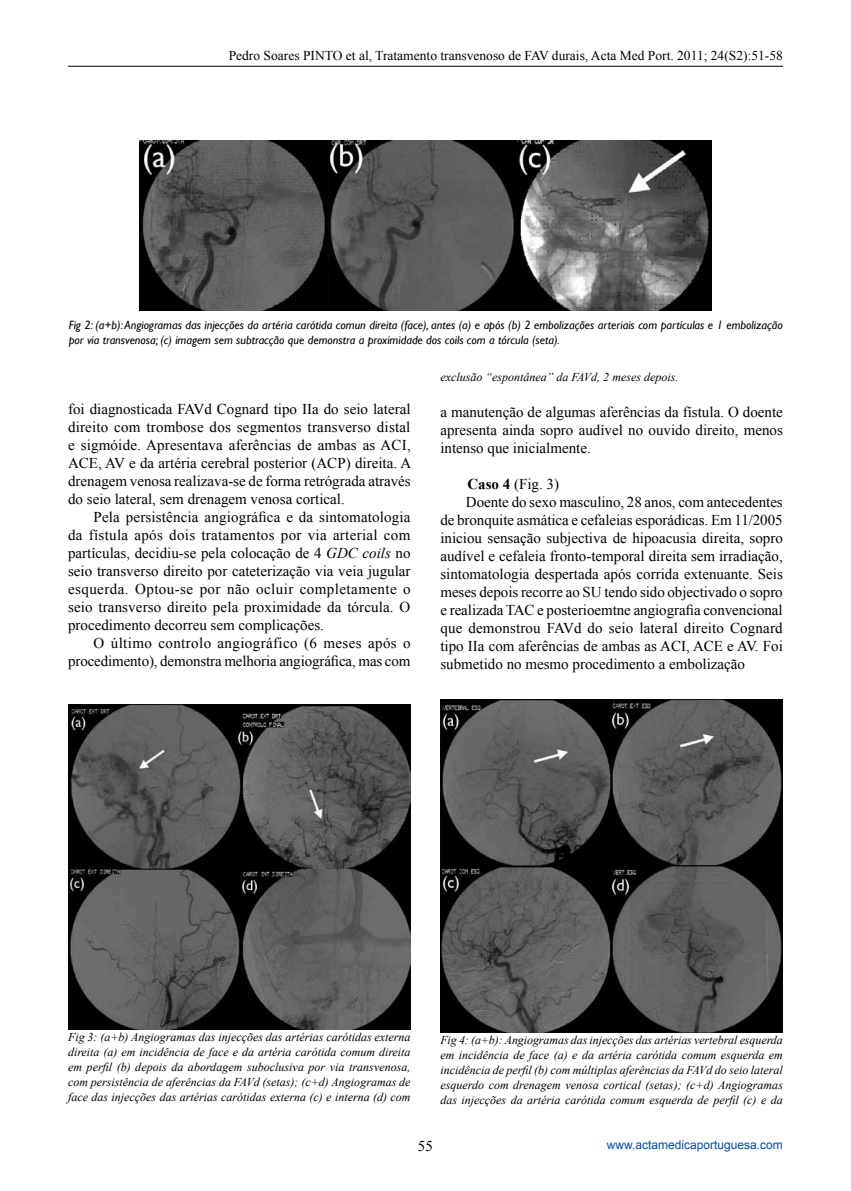
<style>
.page{position:relative;width:851px;height:1191px;background:#fff}
.page>*{position:absolute;margin:0;border:0;box-sizing:border-box;transform-origin:0 0}
.t1{font:15px/18px "Times New Roman";color:#000;text-align:justify}
.t2{font:13.5px "Times New Roman";color:#000}
.t3{font:italic 12px/15px "Times New Roman";color:#000;text-align:justify}
.t4{font:italic 12px/15px "Gill Sans";color:#000}
.t5{font:12px "Arial";color:#034ea2}
.s1{font-style:italic}
.s2{font-weight:700}
</style>
<div class="page">
<img style="left:140px;top:140px;width:571px;height:171px">
<img style="left:68px;top:705px;width:342px;height:325px">
<img style="left:440px;top:699px;width:342px;height:333px">
<hr style="left:68px;top:66px;width:714px;height:1px;background:#000">
<p class="t2" style="left:229px;top:47px;width:555px">Pedro Soares PINTO et al, Tratamento transvenoso de FAV durais, Acta Med Port. 2011; 24(S2):51-58</p>
<p class="t4" style="left:69px;top:317px;width:715px">Fig 2: (a+b): Angiogramas das injecções da artéria carótida comun direita (face), antes (a) e após (b) 2 embolizações arteriais com partículas e 1 embolização por via transvenosa; (c) imagem sem subtracção que demonstra a proximidade dos coils com a tórcula (seta).</p>
<p class="t1" style="left:68px;top:399px;width:345px">foi diagnosticada FAVd Cognard tipo IIa do seio lateral direito com trombose dos segmentos transverso distal e sigmóide. Apresentava aferências de ambas as ACI, ACE, AV e da artéria cerebral posterior (ACP) direita. A drenagem venosa realizava-se de forma retrógrada através do seio lateral, sem drenagem venosa cortical.</p>
<p class="t1" style="left:68px;top:507px;width:344px;text-indent:26px">Pela persistência angiográfica e da sintomatologia da fístula após dois tratamentos por via arterial com partículas, decidiu-se pela colocação de 4 <span class="s1">GDC coils</span> no seio transverso direito por cateterização via veia jugular esquerda. Optou-se por não ocluir completamente o seio transverso direito pela proximidade da tórcula. O procedimento decorreu sem complicações.</p>
<p class="t1" style="left:68px;top:633px;width:344px;text-align:right">O último controlo angiográfico (6 meses após o procedimento), demonstra melhoria angiográfica, mas com</p>
<p class="t3" style="left:440px;top:369px;width:239px">exclusão “espontânea” da FAVd, 2 meses depois.</p>
<p class="t1" style="left:440px;top:402px;width:344px">a manutenção de algumas aferências da fístula. O doente apresenta ainda sopro audível no ouvido direito, menos intenso que inicialmente.</p>
<p class="t1" style="left:467px;top:474px;width:93px"><span class="s2">Caso 4</span> (Fig. 3)</p>
<p class="t1" style="left:466px;top:492px;width:318px">Doente do sexo masculino, 28 anos, com antecedentes</p>
<p class="t1" style="left:440px;top:510px;width:344px">de bronquite asmática e cefaleias esporádicas. Em 11/2005</p>
<p class="t1" style="left:440px;top:528px;width:344px">iniciou sensação subjectiva de hipoacusia direita, sopro</p>
<p class="t1" style="left:440px;top:546px;width:344px">audível e cefaleia fronto-temporal direita sem irradiação,</p>
<p class="t1" style="left:440px;top:564px;width:344px">sintomatologia despertada após corrida extenuante. Seis</p>
<p class="t1" style="left:440px;top:582px;width:344px">meses depois recorre ao SU tendo sido objectivado o sopro</p>
<p class="t1" style="left:440px;top:600px;width:344px">e realizada TAC e posterioemtne angiografia convencional</p>
<p class="t1" style="left:440px;top:618px;width:344px">que demonstrou FAVd do seio lateral direito Cognard</p>
<p class="t1" style="left:440px;top:636px;width:344px">tipo IIa com aferências de ambas as ACI, ACE e AV. Foi</p>
<p class="t1" style="left:440px;top:654px;width:306px">submetido no mesmo procedimento a embolização</p>
<p class="t3" style="left:68px;top:1029px;width:344px">Fig 3: (a+b) Angiogramas das injecções das artérias carótidas externa direita (a) em incidência de face e da artéria carótida comum direita em perfil (b) depois da abordagem suboclusiva por via transvenosa, com persistência de aferências da FAVd (setas); (c+d) Angiogramas de face das injecções das artérias carótidas externa (c) e interna (d) com</p>
<p class="t3" style="left:440px;top:1032px;width:344px">Fig 4: (a+b): Angiogramas das injecções das artérias vertebral esquerda em incidência de face (a) e da artéria carótida comum esquerda em incidência de perfil (b) com múltiplas aferências da FAVd do seio lateral esquerdo com drenagem venosa cortical (setas); (c+d) Angiogramas das injecções da artéria carótida comum esquerda de perfil (c) e da</p>
<p class="t1" style="left:418px;top:1137px;width:16px">55</p>
<p class="t5" style="left:606px;top:1136px;width:178px">www.actamedicaportuguesa.com</p>
</div>
